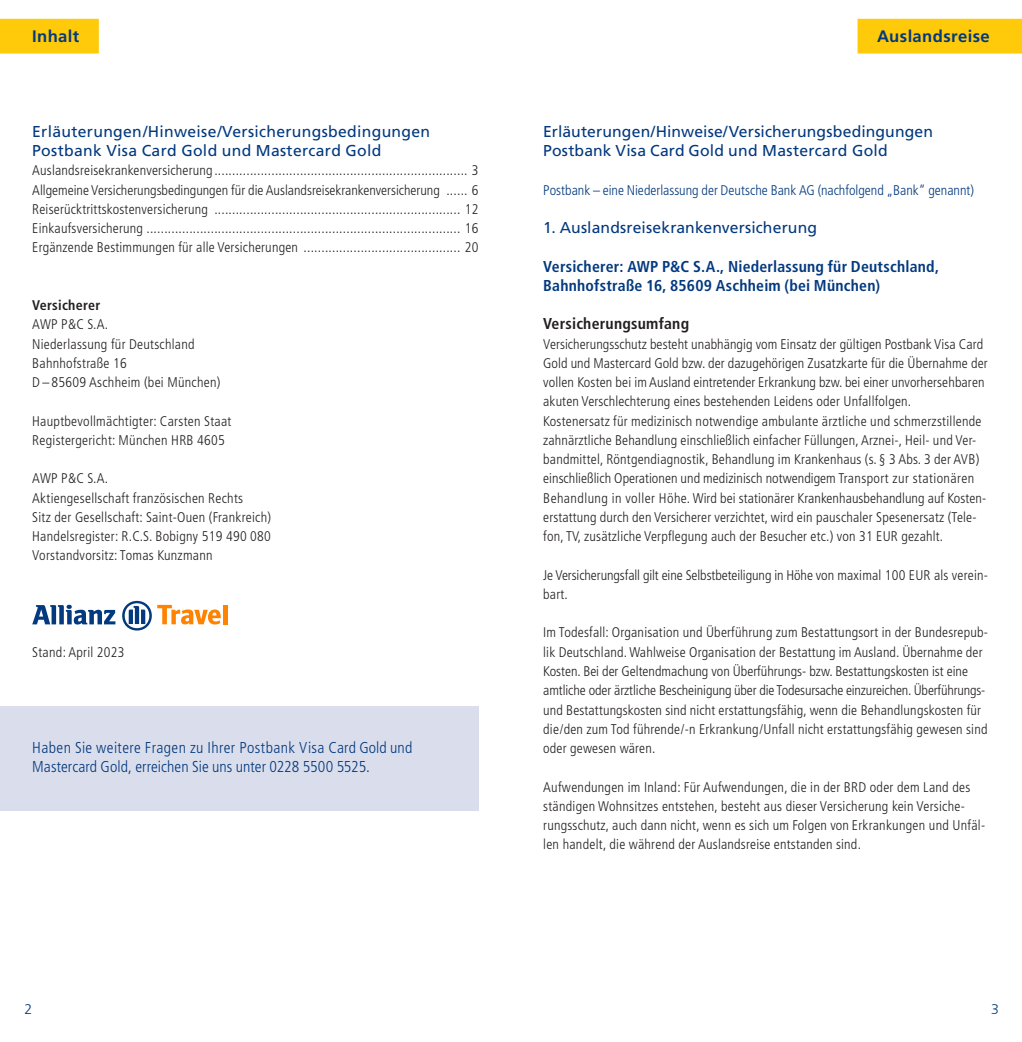
<style>
.page{position:relative;width:1022px;height:1042px;background:#fff}
.page>*{position:absolute;margin:0;border:0;box-sizing:border-box;transform-origin:0 0}
.t1{font:700 16.62px "Frutiger LT Pro";letter-spacing:.02em;color:#03397e}
.t2{font:15.75px/19.2px "Frutiger LT Std";letter-spacing:.02em;color:#03397e}
.t3{font:300 condensed 15.75px/19.2px "Frutiger LT Std";letter-spacing:.01em;color:#03397e}
.t4{font:700 condensed 15.75px/19.2px "Frutiger LT Std";letter-spacing:.015em;color:#03397e}
.t5{font:700 condensed 15.75px "Frutiger LT Std";letter-spacing:.015em;color:#231f20}
.t6{font:300 condensed 14px/19.2px "Frutiger LT Std";letter-spacing:.015em;color:#231f20}
.t7{font:300 condensed 14px/19.2px "Frutiger LT Std";letter-spacing:-.005em;color:#231f20}
.t8{font:300 condensed 14px "Frutiger LT Std";color:#03397e}
.t9{font:700 condensed 14px "Frutiger LT Std";letter-spacing:.02em;color:#231f20}
.t10{font:300 14px "Frutiger LT Std";color:#03397e}
</style>
<div class="page">
<div style="left:857px;top:19px;width:165px;height:35px;background:#feca0a"></div>
<div style="left:0;top:19px;width:99px;height:35px;background:#feca0a"></div>
<div style="left:0;top:706px;width:479px;height:105px;background:#dadeec"></div>
<svg style="left:32px;top:605px;width:83px;height:19px"></svg>
<svg style="left:122px;top:601px;width:99px;height:29px"></svg>
<hr style="left:223px;top:605px;width:4px;height:19px;background:#ff8200">
<p class="t1" style="left:32px;top:27px;width:48px">Inhalt</p>
<p class="t2" style="left:32px;top:122px;width:399px">Erläuterungen/Hinweise/Versicherungsbedingungen<br>Postbank Visa Card Gold und Mastercard Gold</p>
<p class="t6" style="left:32px;top:161px;width:448px;text-align:justify">Auslandsreisekrankenversicherung....................................................................... 3<br>Allgemeine Versicherungsbedingungen für die Auslandsreisekrankenversicherung ...... 6<br>Reiserücktrittskostenversicherung ..................................................................... 12<br>Einkaufsversicherung ........................................................................................ 16<br>Ergänzende Bestimmungen für alle Versicherungen ............................................ 20</p>
<p class="t9" style="left:32px;top:297px;width:70px">Versicherer</p>
<p class="t6" style="left:32px;top:315px;width:190px">AWP P&amp;C S.A.<br>Niederlassung für Deutschland<br>Bahnhofstraße 16<br>D – 85609 Aschheim (bei München)</p>
<p class="t6" style="left:32px;top:411px;width:201px">Hauptbevollmächtigter: Carsten Staat<br>Registergericht: München HRB 4605</p>
<p class="t6" style="left:32px;top:469px;width:240px">AWP P&amp;C S.A.<br>Aktiengesellschaft französischen Rechts<br>Sitz der Gesellschaft: Saint-Ouen (Frankreich)<br>Handelsregister: R.C.S. Bobigny 519 490 080<br>Vorstandvorsitz: Tomas Kunzmann</p>
<p class="t6" style="left:32px;top:642px;width:94px">Stand: April 2023</p>
<p class="t3" style="left:32px;top:738px;width:382px">Haben Sie weitere Fragen zu Ihrer Postbank Visa Card Gold und<br>Mastercard Gold, erreichen Sie uns unter 0228 5500 5525.</p>
<p class="t10" style="left:24px;top:1001px;width:9px">2</p>
<p class="t1" style="left:877px;top:27px;width:114px">Auslandsreise</p>
<p class="t2" style="left:543px;top:122px;width:391px">Erläuterungen/Hinweise/Versicherungsbedingungen<br>Postbank Visa Card Gold und Mastercard Gold</p>
<p class="t8" style="left:543px;top:182px;width:432px">Postbank – eine Niederlassung der Deutsche Bank AG (nachfolgend „Bank“ genannt)</p>
<p class="t2" style="left:543px;top:218px;width:275px">1. Auslandsreisekrankenversicherung</p>
<p class="t4" style="left:543px;top:257px;width:397px">Versicherer: AWP P&amp;C S.A., Niederlassung für Deutschland,<br>Bahnhofstraße 16, 85609 Aschheim (bei München)</p>
<p class="t5" style="left:543px;top:314px;width:147px">Versicherungsumfang</p>
<p class="t6" style="left:543px;top:334px;width:446px">Versicherungsschutz besteht unabhängig vom Einsatz der gültigen Postbank Visa Card Gold und Mastercard Gold bzw. der dazugehörigen Zusatzkarte für die Übernahme der vollen Kosten bei im Ausland eintretender Erkrankung bzw. bei einer unvorhersehbaren akuten Verschlechterung eines bestehenden Leidens oder Unfallfolgen.<br>Kostenersatz für medizinisch notwendige ambulante ärztliche und schmerzstillende zahnärztliche Behandlung einschließlich einfacher Füllungen, Arznei-, Heil- und Ver&shy;bandmittel, Röntgendiagnostik, Behandlung im Krankenhaus (s. § 3 Abs. 3 der AVB) einschließlich Operationen und medizinisch notwendigem Transport zur stationären Behandlung in voller Höhe. Wird bei stationärer Krankenhausbehandlung auf Kosten&shy;erstattung durch den Versicherer verzichtet, wird ein pauschaler Spesenersatz (Tele&shy;fon, TV, zusätzliche Verpflegung auch der Besucher etc.) von 31 EUR gezahlt.</p>
<p class="t7" style="left:543px;top:565px;width:446px">Je Versicherungsfall gilt eine Selbstbeteiligung in Höhe von maximal 100 EUR als verein&shy;bart.</p>
<p class="t6" style="left:543px;top:623px;width:446px">Im Todesfall: Organisation und Überführung zum Bestattungsort in der Bundesrepub&shy;lik Deutschland. Wahlweise Organisation der Bestattung im Ausland. Übernahme der Kosten. Bei der Geltendmachung von Überführungs- bzw. Bestattungskosten ist eine amtliche oder ärztliche Bescheinigung über die Todesursache einzureichen. Überführungs&shy;und Bestattungskosten sind nicht erstattungsfähig, wenn die Behandlungskosten für die/den zum Tod führende/-n Erkrankung/Unfall nicht erstattungsfähig gewesen sind oder gewesen wären.</p>
<p class="t6" style="left:543px;top:777px;width:443px">Aufwendungen im Inland: Für Aufwendungen, die in der BRD oder dem Land des ständigen Wohnsitzes entstehen, besteht aus dieser Versicherung kein Versiche&shy;rungsschutz, auch dann nicht, wenn es sich um Folgen von Erkrankungen und Unfäl&shy;len handelt, die während der Auslandsreise entstanden sind.</p>
<p class="t10" style="left:991px;top:1001px;width:9px">3</p>
</div>
